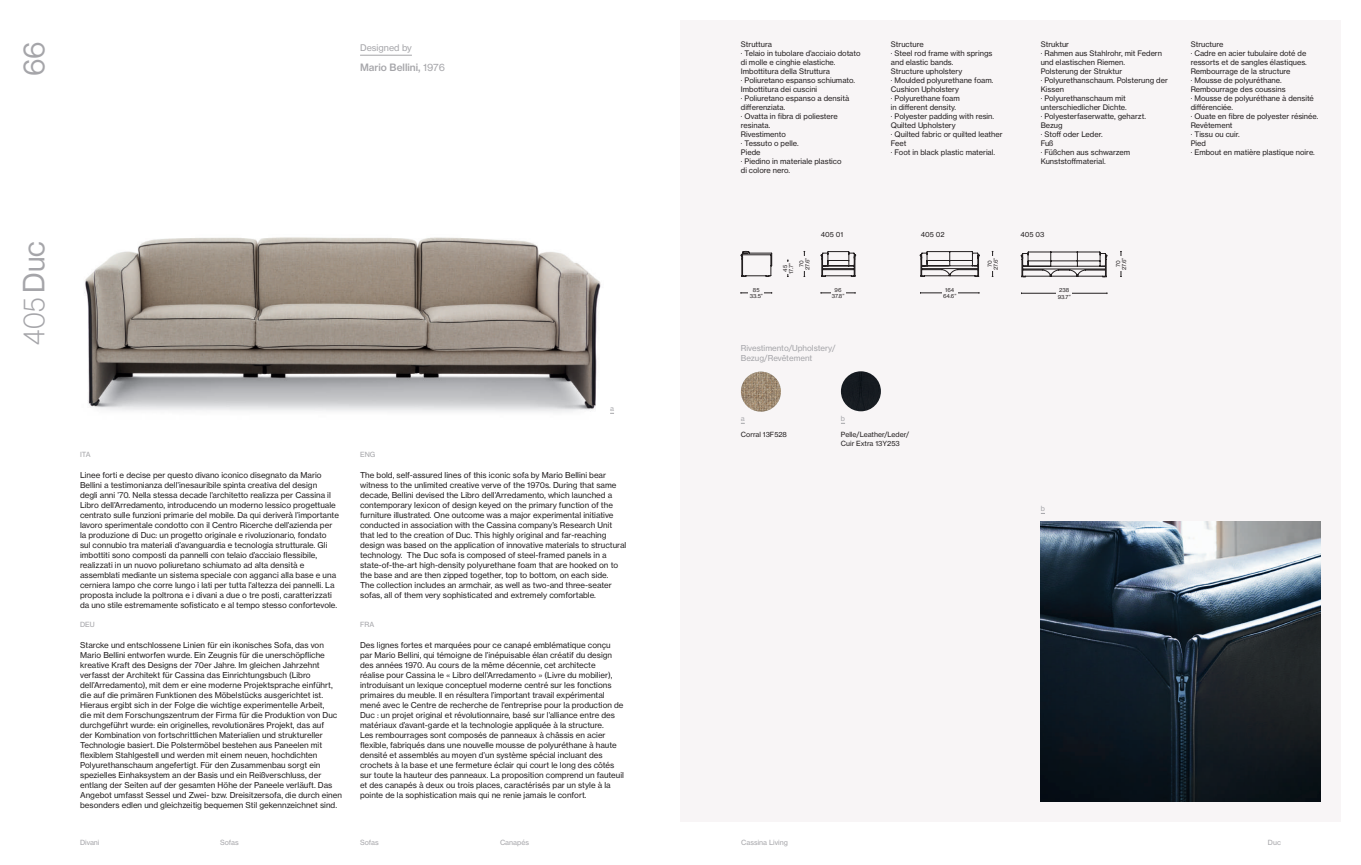
<style>
.page{position:relative;width:1361px;height:865px;background:#fff}
.page>*{position:absolute;margin:0;border:0;box-sizing:border-box;transform-origin:0 0}
.t1{font:100 30px "Haas Grot Disp 35";color:#a5a5a9}
.t2{font:30px "Haas Grot Disp 55 Roman";color:#a5a5a9}
.t3{font:500 10px "Haas Grot Text 65";color:#a5a5a9}
.t4{font:9px "Haas Grot Text 55 Roman";color:#a5a5a9}
.t5{font:8px/10px "Haas Grot Text 55 Roman";color:#231f20}
.t6{font:8px/10px "Haas Grot Text 55 Roman";color:#a5a5a9}
.t7{font:7.5px/9px "Haas Grot Text 55 Roman";color:#231f20}
.t8{font:7px/9px "Haas Grot Text 55 Roman";color:#231f20}
.t9{font:7px "Haas Grot Text 55 Roman";color:#a5a5a9}
.t10{font:5.5px/6px "Haas Grot Text 55 Roman";color:#231f20;text-align:center}
.s1{font-family:"Haas Grot Disp 55 Roman";font-weight:400}
.s2{font-family:"Haas Grot Text 55 Roman";font-weight:400}
</style>
<div class="page">
<div style="left:680px;top:20px;width:661px;height:801px;background:#f8f5f6"></div>
<img style="left:84px;top:237px;width:530px;height:176px">
<img style="left:1041px;top:521px;width:280px;height:280px">
<hr style="left:360px;top:55px;width:52px;height:1px;background:#a5a5a9">
<img style="left:741px;top:371px;width:40px;height:40px;border-radius:20px">
<img style="left:841px;top:371px;width:40px;height:40px;border-radius:20px">
<hr style="left:1021px;top:293px;width:86px;height:1px;background:#231f20">
<div style="left:1056px;top:288px;width:16px;height:10px;background:#f8f5f6"></div>
<svg style="left:1021px;top:252px;width:86px;height:25px"></svg>
<svg style="left:821px;top:251px;width:158px;height:26px"></svg>
<hr style="left:741px;top:293px;width:31px;height:1px;background:#231f20">
<hr style="left:821px;top:293px;width:34px;height:1px;background:#231f20">
<hr style="left:920px;top:293px;width:59px;height:1px;background:#231f20">
<svg style="left:1120px;top:251px;width:2px;height:26px"></svg>
<div style="left:749px;top:287px;width:15px;height:11px;background:#f8f5f6"></div>
<div style="left:831px;top:287px;width:14px;height:11px;background:#f8f5f6"></div>
<div style="left:942px;top:287px;width:16px;height:11px;background:#f8f5f6"></div>
<div style="left:1115px;top:257px;width:11px;height:14px;background:#f8f5f6"></div>
<svg style="left:741px;top:251px;width:31px;height:26px"></svg>
<h1 class="t2" style="left:17px;top:76px;width:36px;rotate:-90deg">66</h1>
<h1 class="t1" style="left:17px;top:344px;width:105px;rotate:-90deg">405 <span class="s1">Duc</span></h1>
<p class="t4" style="left:360px;top:42px;width:53px">Designed by</p>
<p class="t3" style="left:360px;top:61px;width:86px">Mario Bellini, <span class="s2">1976</span></p>
<p class="t9" style="left:80px;top:450px;width:12px">ITA</p>
<p class="t9" style="left:360px;top:450px;width:17px">ENG</p>
<p class="t9" style="left:610px;top:404px;width:5px">a</p>
<p class="t5" style="left:80px;top:470px;width:260px">Linee forti e decise per questo divano iconico disegnato da Mario Bellini a testimonianza dell’inesauribile spinta creativa del design<br>degli anni ’70. Nella stessa decade l’architetto realizza per Cassina il Libro dell’Arredamento, introducendo un moderno lessico progettuale centrato sulle funzioni primarie del mobile. Da qui deriverà l’importante lavoro sperimentale condotto con il Centro Ricerche dell’azienda per la produzione di Duc: un progetto originale e rivoluzionario, fondato sul connubio tra materiali d’avanguardia e tecnologia strutturale. Gli imbottiti sono composti da pannelli con telaio d’acciaio flessibile, realizzati in un nuovo poliuretano schiumato ad alta densità e assemblati mediante un sistema speciale con agganci alla base e una cerniera lampo che corre lungo i lati per tutta l’altezza dei pannelli. La proposta include la poltrona e i divani a due o tre posti, caratterizzati da uno stile estremamente sofisticato e al tempo stesso confortevole.</p>
<p class="t5" style="left:360px;top:470px;width:268px">The bold, self-assured lines of this iconic sofa by Mario Bellini bear witness to the unlimited creative verve of the 1970s. During that same decade, Bellini devised the Libro dell’Arredamento, which launched a contemporary lexicon of design keyed on the primary function of the furniture illustrated. One outcome was a major experimental initiative conducted in association with the Cassina company’s Research Unit that led to the creation of Duc. This highly original and far-reaching design was based on the application of innovative materials to structural technology. The Duc sofa is composed of steel-framed panels in a state-of-the-art high-density polyurethane foam that are hooked on to the base and are then zipped together, top to bottom, on each side.<br>The collection includes an armchair, as well as two-and three-seater sofas, all of them very sophisticated and extremely comfortable.</p>
<p class="t5" style="left:80px;top:640px;width:263px">Starcke und entschlossene Linien für ein ikonisches Sofa, das von Mario Bellini entworfen wurde. Ein Zeugnis für die unerschöpfliche kreative Kraft des Designs der 70er Jahre. Im gleichen Jahrzehnt verfasst der Architekt für Cassina das Einrichtungsbuch (Libro dell’Arredamento), mit dem er eine moderne Projektsprache einführt, die auf die primären Funktionen des Möbelstücks ausgerichtet ist.<br>Hieraus ergibt sich in der Folge die wichtige experimentelle Arbeit,<br>die mit dem Forschungszentrum der Firma für die Produktion von Duc durchgeführt wurde: ein originelles, revolutionäres Projekt, das auf<br>der Kombination von fortschrittlichen Materialien und struktureller Technologie basiert. Die Polstermöbel bestehen aus Paneelen mit flexiblem Stahlgestell und werden mit einem neuen, hochdichten Polyurethanschaum angefertigt. Für den Zusammenbau sorgt ein spezielles Einhaksystem an der Basis und ein Reißverschluss, der entlang der Seiten auf der gesamten Höhe der Paneele verläuft. Das Angebot umfasst Sessel und Zwei- bzw. Dreisitzersofa, die durch einen besonders edlen und gleichzeitig bequemen Stil gekennzeichnet sind.</p>
<p class="t5" style="left:360px;top:640px;width:265px">Des lignes fortes et marquées pour ce canapé emblématique conçu par Mario Bellini, qui témoigne de l’inépuisable élan créatif du design des années 1970. Au cours de la même décennie, cet architecte<br>réalise pour Cassina le « Libro dell’Arredamento » (Livre du mobilier), introduisant un lexique conceptuel moderne centré sur les fonctions primaires du meuble. Il en résultera l’important travail expérimental mené avec le Centre de recherche de l’entreprise pour la production de Duc : un projet original et révolutionnaire, basé sur l’alliance entre des matériaux d’avant-garde et la technologie appliquée à la structure.<br>Les rembourrages sont composés de panneaux à châssis en acier flexible, fabriqués dans une nouvelle mousse de polyuréthane à haute densité et assemblés au moyen d’un système spécial incluant des crochets à la base et une fermeture éclair qui court le long des côtés sur toute la hauteur des panneaux. La proposition comprend un fauteuil et des canapés à deux ou trois places, caractérisés par un style à la pointe de la sophistication mais qui ne renie jamais le confort.</p>
<p class="t9" style="left:80px;top:620px;width:16px">DEU</p>
<p class="t9" style="left:360px;top:620px;width:16px">FRA</p>
<p class="t7" style="left:741px;top:40px;width:121px">Struttura<br>· Telaio in tubolare d’acciaio dotato di molle e cinghie elastiche.<br>Imbottitura della Struttura<br>· Poliuretano espanso schiumato.<br>Imbottitura dei cuscini<br>· Poliuretano espanso a densità differenziata.<br>· Ovatta in fibra di poliestere resinata.<br>Rivestimento<br>· Tessuto o pelle.<br>Piede<br>· Piedino in materiale plastico<br>di colore nero.</p>
<p class="t7" style="left:1040px;top:40px;width:129px">Struktur<br>· Rahmen aus Stahlrohr, mit Federn und elastischen Riemen.<br>Polsterung der Struktur<br>· Polyurethanschaum. Polsterung der<br>Kissen<br>· Polyurethanschaum mit unterschiedlicher Dichte.<br>· Polyesterfaserwatte, geharzt.<br>Bezug<br>· Stoff oder Leder.<br>Fuß<br>· Füßchen aus schwarzem<br>Kunststoffmaterial.</p>
<p class="t7" style="left:891px;top:40px;width:113px">Structure<br>· Steel rod frame with springs and elastic bands.<br>Structure upholstery<br>· Moulded polyurethane foam.<br>Cushion Upholstery<br>· Polyurethane foam<br>in different density.<br>· Polyester padding with resin.<br>Quilted Upholstery<br>· Quilted fabric or quilted leather<br>Feet<br>· Foot in black plastic material.</p>
<p class="t7" style="left:1190px;top:40px;width:129px">Structure<br>· Cadre en acier tubulaire doté de ressorts et de sangles élastiques.<br>Rembourrage de la structure<br>· Mousse de polyuréthane.<br>Rembourrage des coussins<br>· Mousse de polyuréthane à densité différenciée.<br>· Ouate en fibre de polyester résinée.<br>Revêtement<br>· Tissu ou cuir.<br>Pied<br>· Embout en matière plastique noire.</p>
<p class="t8" style="left:821px;top:230px;width:24px">405 01</p>
<p class="t8" style="left:921px;top:230px;width:25px">405 02</p>
<p class="t8" style="left:1020px;top:230px;width:25px">405 03</p>
<p class="t10" style="left:782px;top:271px;width:8px;rotate:-90deg">45</p>
<p class="t10" style="left:1121px;top:270px;width:14px;rotate:-90deg">27.6”</p>
<p class="t10" style="left:798px;top:270px;width:14px;rotate:-90deg">70<br>27.6”</p>
<p class="t10" style="left:987px;top:270px;width:14px;rotate:-90deg">70<br>27.6”</p>
<p class="t10" style="left:1115px;top:267px;width:8px;rotate:-90deg">70</p>
<p class="t10" style="left:788px;top:274px;width:13px;rotate:-90deg">17.7”</p>
<p class="t10" style="left:750px;top:287px;width:15px">85<br>33.5”</p>
<p class="t10" style="left:832px;top:287px;width:14px">96<br>37.8”</p>
<p class="t10" style="left:943px;top:287px;width:15px">164<br>64.6”</p>
<p class="t6" style="left:741px;top:343px;width:96px">Rivestimento/Upholstery/<br>Bezug/Revêtement</p>
<p class="t9" style="left:741px;top:414px;width:5px">a</p>
<p class="t9" style="left:841px;top:414px;width:6px">b</p>
<p class="t8" style="left:741px;top:430px;width:48px">Corral 13F528</p>
<p class="t8" style="left:841px;top:430px;width:70px">Pelle/Leather/Leder/<br>Cuir Extra 13Y253</p>
<p class="t10" style="left:1057px;top:287px;width:15px;text-align:left">238<br>93.7”</p>
<p class="t9" style="left:1041px;top:504px;width:6px">b</p>
<p class="t9" style="left:80px;top:838px;width:21px">Divani</p>
<p class="t9" style="left:220px;top:838px;width:20px">Sofas</p>
<p class="t9" style="left:360px;top:838px;width:20px">Sofas</p>
<p class="t9" style="left:500px;top:838px;width:31px">Canapés</p>
<p class="t9" style="left:741px;top:838px;width:48px">Cassina Living</p>
<p class="t9" style="left:1268px;top:838px;width:14px">Duc</p>
</div>
